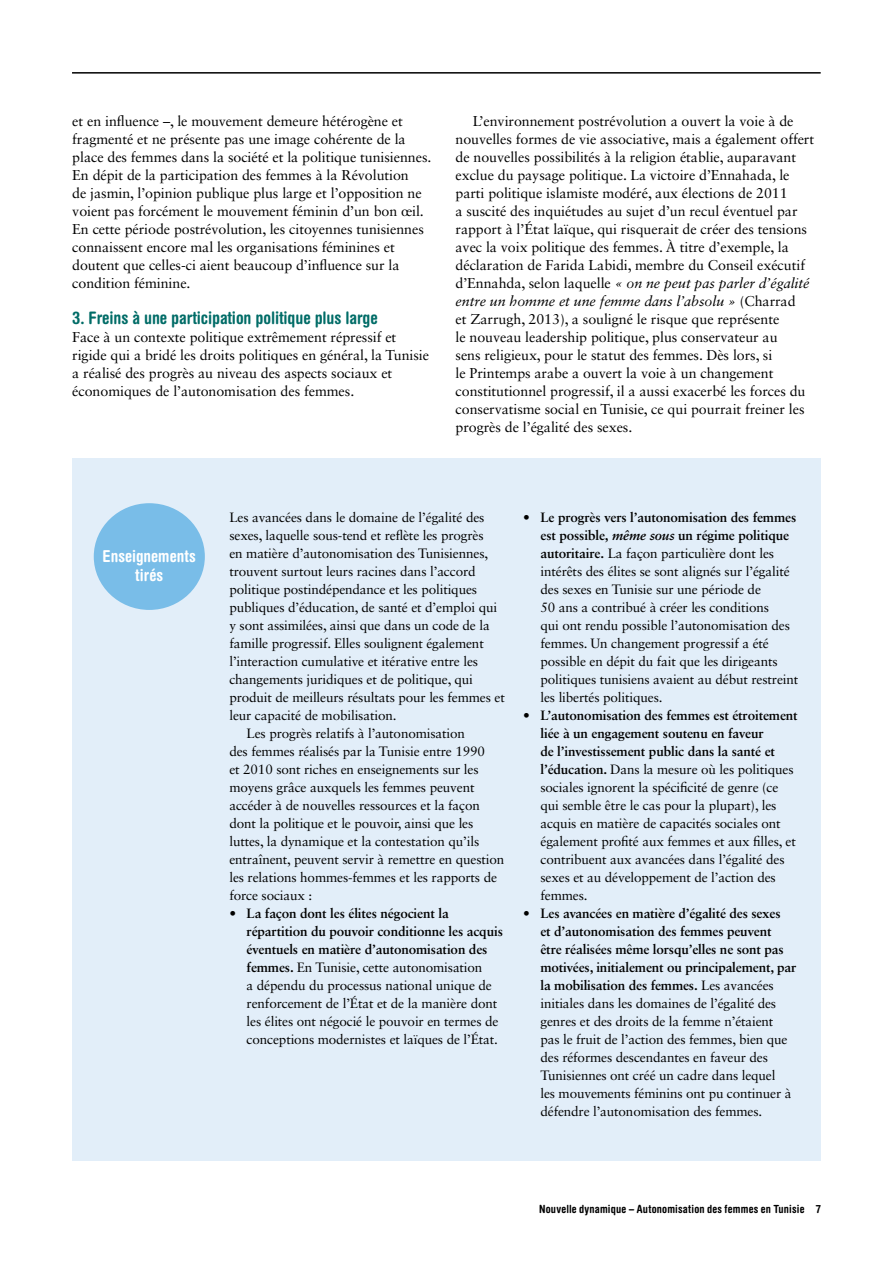
<style>
.page{position:relative;width:893px;height:1263px;background:#fff}
.page>*{position:absolute;margin:0;border:0;box-sizing:border-box;transform-origin:0 0}
.t1{font:700 condensed 17.25px "Helvetica Rounded LT Std";letter-spacing:-.005em;color:#006c67}
.t2{font:700 condensed 16.5px/19.5px "Helvetica Rounded LT Std";color:#fff;text-align:center}
.t3{font:14.25px/18px "Sabon LT Std";letter-spacing:-.005em;color:#000}
.t4{font:13.5px/18px "Sabon LT Std";letter-spacing:-.01em;color:#000}
.t5{font:700 condensed 11.25px "Helvetica Rounded LT Std";letter-spacing:.015em;color:#000}
.s1{font-style:italic}
.s2{font-weight:700}
.s3{font-weight:700;font-style:italic}
</style>
<div class="page">
<hr style="left:72px;top:72px;width:749px;height:2px;background:#000">
<div style="left:72px;top:458px;width:749px;height:703px;background:#e2eef9"></div>
<div style="left:94px;top:503px;width:111px;height:107px;background:#79bde8;border-radius:50%"></div>
<p class="t3" style="left:72px;top:112px;width:361px">et en influence –, le mouvement demeure hétérogène et fragmenté et ne présente pas une image cohérente de la place des femmes dans la société et la politique tunisiennes.<br>En dépit de la participation des femmes à la Révolution<br>de jasmin, l’opinion publique plus large et l’opposition ne voient pas forcément le mouvement féminin d’un bon œil.<br>En cette période postrévolution, les citoyennes tunisiennes connaissent encore mal les organisations féminines et doutent que celles-ci aient beaucoup d’influence sur la condition féminine.</p>
<p class="t1" style="left:72px;top:307px;width:307px">3. Freins à une participation politique plus large</p>
<p class="t3" style="left:72px;top:328px;width:358px">Face à un contexte politique extrêmement répressif et rigide qui a bridé les droits politiques en général, la Tunisie a réalisé des progrès au niveau des aspects sociaux et économiques de l’autonomisation des femmes.</p>
<p class="t3" style="left:456px;top:112px;width:360px;text-indent:17px">L’environnement postrévolution a ouvert la voie à de nouvelles formes de vie associative, mais a également offert de nouvelles possibilités à la religion établie, auparavant exclue du paysage politique. La victoire d’Ennahada, le parti politique islamiste modéré, aux élections de 2011<br>a suscité des inquiétudes au sujet d’un recul éventuel par rapport à l’État laïque, qui risquerait de créer des tensions avec la voix politique des femmes. À titre d’exemple, la déclaration de Farida Labidi, membre du Conseil exécutif d’Ennahda, selon laquelle <span class="s1">« on ne peut pas parler d’égalité entre un homme et une femme dans l’absolu »</span> (Charrad<br>et Zarrugh, 2013), a souligné le risque que représente<br>le nouveau leadership politique, plus conservateur au<br>sens religieux, pour le statut des femmes. Dès lors, si<br>le Printemps arabe a ouvert la voie à un changement constitutionnel progressif, il a aussi exacerbé les forces du conservatisme social en Tunisie, ce qui pourrait freiner les progrès de l’égalité des sexes.</p>
<p class="t2" style="left:103px;top:546px;width:95px">Enseignements tirés</p>
<p class="t4" style="left:229px;top:508px;width:257px">Les avancées dans le domaine de l’égalité des</p>
<p class="t4" style="left:229px;top:526px;width:256px">sexes, laquelle sous-tend et reflète les progrès</p>
<p class="t4" style="left:229px;top:544px;width:260px">en matière d’autonomisation des Tunisiennes,</p>
<p class="t4" style="left:229px;top:562px;width:248px">trouvent surtout leurs racines dans l’accord</p>
<p class="t4" style="left:229px;top:580px;width:249px">politique postindépendance et les politiques</p>
<p class="t4" style="left:229px;top:598px;width:269px">publiques d’éducation, de santé et d’emploi qui</p>
<p class="t4" style="left:229px;top:616px;width:262px">y sont assimilées, ainsi que dans un code de la</p>
<p class="t4" style="left:229px;top:634px;width:256px">famille progressif. Elles soulignent également</p>
<p class="t4" style="left:229px;top:652px;width:250px">l’interaction cumulative et itérative entre les</p>
<p class="t4" style="left:229px;top:670px;width:245px">changements juridiques et de politique, qui</p>
<p class="t4" style="left:229px;top:688px;width:277px">produit de meilleurs résultats pour les femmes et</p>
<p class="t4" style="left:229px;top:706px;width:169px">leur capacité de mobilisation.</p>
<p class="t4" style="left:247px;top:724px;width:220px">Les progrès relatifs à l’autonomisation</p>
<p class="t4" style="left:229px;top:742px;width:257px">des femmes réalisés par la Tunisie entre 1990</p>
<p class="t4" style="left:229px;top:760px;width:251px">et 2010 sont riches en enseignements sur les</p>
<p class="t4" style="left:229px;top:778px;width:247px">moyens grâce auxquels les femmes peuvent</p>
<p class="t4" style="left:229px;top:796px;width:252px">accéder à de nouvelles ressources et la façon</p>
<p class="t4" style="left:229px;top:814px;width:246px">dont la politique et le pouvoir, ainsi que les</p>
<p class="t4" style="left:229px;top:832px;width:251px">luttes, la dynamique et la contestation qu’ils</p>
<p class="t4" style="left:229px;top:850px;width:277px">entraînent, peuvent servir à remettre en question</p>
<p class="t4" style="left:229px;top:868px;width:269px">les relations hommes-femmes et les rapports de</p>
<p class="t4" style="left:229px;top:886px;width:84px">force sociaux :</p>
<p class="t4" style="left:247px;top:904px;width:258px;text-indent:-17px"><span class="s2">• La façon dont les élites négocient la répartition du pouvoir conditionne les acquis éventuels en matière d’autonomisation des femmes.</span> En Tunisie, cette autonomisation<br>a dépendu du processus national unique de renforcement de l’État et de la manière dont les élites ont négocié le pouvoir en termes de conceptions modernistes et laïques de l’État.</p>
<p class="t4" style="left:540px;top:508px;width:259px;text-indent:-17px"><span class="s2">• Le progrès vers l’autonomisation des femmes est possible,</span> <span class="s3">même sous</span> <span class="s2">un régime politique autoritaire.</span> La façon particulière dont les intérêts des élites se sont alignés sur l’égalité des sexes en Tunisie sur une période de<br>50 ans a contribué à créer les conditions<br>qui ont rendu possible l’autonomisation des femmes. Un changement progressif a été possible en dépit du fait que les dirigeants politiques tunisiens avaient au début restreint les libertés politiques.</p>
<p class="t4" style="left:540px;top:706px;width:259px;text-indent:-17px"><span class="s2">• L’autonomisation des femmes est étroitement liée à un engagement soutenu en faveur<br>de l’investissement public dans la santé et l’éducation.</span> Dans la mesure où les politiques sociales ignorent la spécificité de genre (ce qui semble être le cas pour la plupart), les acquis en matière de capacités sociales ont également profité aux femmes et aux filles, et contribuent aux avancées dans l’égalité des sexes et au développement de l’action des femmes.</p>
<p class="t4" style="left:540px;top:904px;width:257px;text-indent:-17px"><span class="s2">• Les avancées en matière d’égalité des sexes<br>et d’autonomisation des femmes peuvent<br>être réalisées même lorsqu’elles ne sont pas motivées, initialement ou principalement, par la mobilisation des femmes.</span> Les avancées initiales dans les domaines de l’égalité des genres et des droits de la femme n’étaient<br>pas le fruit de l’action des femmes, bien que des réformes descendantes en faveur des Tunisiennes ont créé un cadre dans lequel<br>les mouvements féminins ont pu continuer à défendre l’autonomisation des femmes.</p>
<p class="t5" style="left:539px;top:1202px;width:283px">Nouvelle dynamique – Autonomisation des femmes en Tunisie 7</p>
</div>
